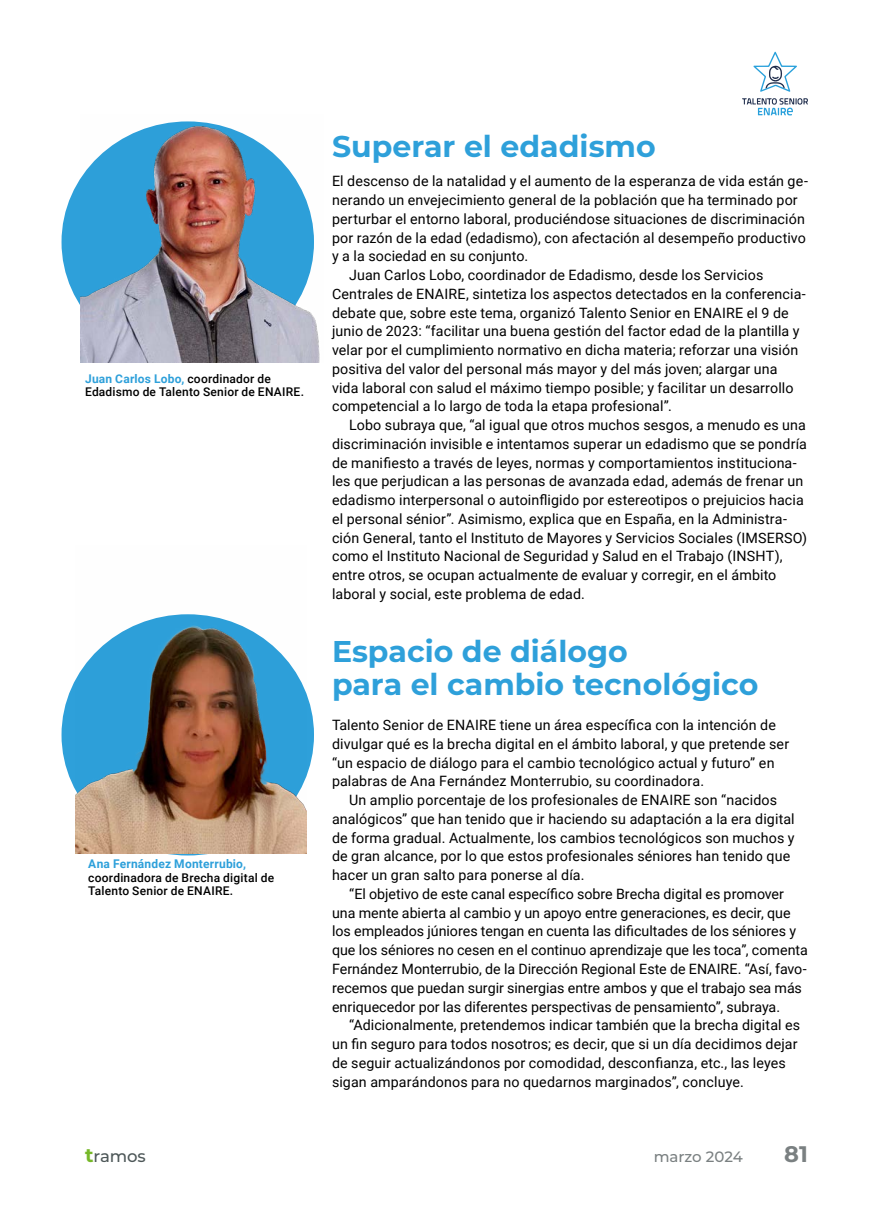
<style>
.page{position:relative;width:893px;height:1212px;background:#fff}
.page>*{position:absolute;margin:0;border:0;box-sizing:border-box;transform-origin:0 0}
.t1{font:700 30px/33px "Montserrat";color:#2ea0da}
.t2{font:700 22.5px "Montserrat";color:#7a8081}
.t3{font:500 16.5px "Montserrat";letter-spacing:-.005em;color:#4d5758}
.t4{font:500 15px "Montserrat";letter-spacing:-.005em;color:#7a8081}
.t5{font:14.25px/18.8px "Roboto";letter-spacing:.005em;color:#000}
.t6{font:500 12px/13.5px "Roboto";letter-spacing:.015em;color:#000}
.t7{font:700 12px "Roboto";letter-spacing:.015em;color:#2ea0da}
.s1{font-weight:700;color:#2ea0da}
.s2{font-weight:700;font-size:19.5px;color:#76b828}
</style>
<div class="page">
<svg style="left:742px;top:98px;width:66px;height:18px"></svg>
<svg style="left:753px;top:52px;width:44px;height:40px"></svg>
<div style="left:62px;top:121px;width:252px;height:242px;background:#2ea0da;border-radius:50%"></div>
<img style="left:81px;top:121px;width:239px;height:242px">
<div style="left:62px;top:614px;width:252px;height:241px;background:#2ea0da;border-radius:50%"></div>
<img style="left:75px;top:614px;width:232px;height:240px">
<p class="t6" style="left:85px;top:371px;width:221px"><span class="s1">Juan Carlos Lobo,</span> coordinador de<br>Edadismo de Talento Senior de ENAIRE.</p>
<p class="t7" style="left:88px;top:855px;width:159px">Ana Fernández Monterrubio,</p>
<p class="t6" style="left:88px;top:870px;width:187px">coordinadora de Brecha digital de<br>Talento Senior de ENAIRE.</p>
<h1 class="t1" style="left:332px;top:128px;width:325px">Superar el edadismo</h1>
<p class="t5" style="left:332px;top:171px;width:477px">El descenso de la natalidad y el aumento de la esperanza de vida están ge-</p>
<p class="t5" style="left:332px;top:190px;width:467px">nerando un envejecimiento general de la población que ha terminado por</p>
<p class="t5" style="left:332px;top:209px;width:474px">perturbar el entorno laboral, produciéndose situaciones de discriminación</p>
<p class="t5" style="left:332px;top:228px;width:475px">por razón de la edad (edadismo), con afectación al desempeño productivo</p>
<p class="t5" style="left:332px;top:246px;width:198px">y a la sociedad en su conjunto.</p>
<p class="t5" style="left:349px;top:265px;width:416px">Juan Carlos Lobo, coordinador de Edadismo, desde los Servicios</p>
<p class="t5" style="left:332px;top:284px;width:475px">Centrales de ENAIRE, sintetiza los aspectos detectados en la conferencia-</p>
<p class="t5" style="left:332px;top:303px;width:458px">debate que, sobre este tema, organizó Talento Senior en ENAIRE el 9 de</p>
<p class="t5" style="left:332px;top:321px;width:469px">junio de 2023: “facilitar una buena gestión del factor edad de la plantilla y</p>
<p class="t5" style="left:332px;top:340px;width:468px">velar por el cumplimiento normativo en dicha materia; reforzar una visión</p>
<p class="t5" style="left:332px;top:359px;width:447px">positiva del valor del personal más mayor y del más joven; alargar una</p>
<p class="t5" style="left:332px;top:378px;width:463px">vida laboral con salud el máximo tiempo posible; y facilitar un desarrollo</p>
<p class="t5" style="left:332px;top:396px;width:341px">competencial a lo largo de toda la etapa profesional”.</p>
<p class="t5" style="left:349px;top:415px;width:458px">Lobo subraya que, “al igual que otros muchos sesgos, a menudo es una</p>
<p class="t5" style="left:332px;top:434px;width:476px">discriminación invisible e intentamos superar un edadismo que se pondría</p>
<p class="t5" style="left:332px;top:453px;width:466px">de manifiesto a través de leyes, normas y comportamientos instituciona-</p>
<p class="t5" style="left:332px;top:471px;width:473px">les que perjudican a las personas de avanzada edad, además de frenar un</p>
<p class="t5" style="left:332px;top:490px;width:473px">edadismo interpersonal o autoinfligido por estereotipos o prejuicios hacia</p>
<p class="t5" style="left:332px;top:509px;width:457px">el personal sénior”. Asimismo, explica que en España, en la Administra-</p>
<p class="t5" style="left:332px;top:528px;width:477px">ción General, tanto el Instituto de Mayores y Servicios Sociales (IMSERSO)</p>
<p class="t5" style="left:332px;top:546px;width:452px">como el Instituto Nacional de Seguridad y Salud en el Trabajo (INSHT),</p>
<p class="t5" style="left:332px;top:565px;width:446px">entre otros, se ocupan actualmente de evaluar y corregir, en el ámbito</p>
<p class="t5" style="left:332px;top:584px;width:255px">laboral y social, este problema de edad.</p>
<h1 class="t1" style="left:332px;top:633px;width:428px">Espacio de diálogo<br>para el cambio tecnológico</h1>
<p class="t5" style="left:332px;top:715px;width:459px">Talento Senior de ENAIRE tiene un área específica con la intención de divulgar qué es la brecha digital en el ámbito laboral, y que pretende ser “un espacio de diálogo para el cambio tecnológico actual y futuro” en palabras de Ana Fernández Monterrubio, su coordinadora.</p>
<p class="t5" style="left:332px;top:790px;width:464px;text-indent:17px">Un amplio porcentaje de los profesionales de ENAIRE son “nacidos analógicos” que han tenido que ir haciendo su adaptación a la era digital de forma gradual. Actualmente, los cambios tecnológicos son muchos y de gran alcance, por lo que estos profesionales séniores han tenido que hacer un gran salto para ponerse al día.</p>
<p class="t5" style="left:332px;top:884px;width:477px;text-indent:17px">“El objetivo de este canal específico sobre Brecha digital es promover una mente abierta al cambio y un apoyo entre generaciones, es decir, que los empleados júniores tengan en cuenta las dificultades de los séniores y que los séniores no cesen en el continuo aprendizaje que les toca”, comenta Fernández Monterrubio, de la Dirección Regional Este de ENAIRE. “Así, favo&shy;recemos que puedan surgir sinergias entre ambos y que el trabajo sea más enriquecedor por las diferentes perspectivas de pensamiento”, subraya.</p>
<p class="t5" style="left:332px;top:1015px;width:470px;text-indent:17px">“Adicionalmente, pretendemos indicar también que la brecha digital es un fin seguro para todos nosotros; es decir, que si un día decidimos dejar de seguir actualizándonos por comodidad, desconfianza, etc., las leyes sigan amparándonos para no quedarnos marginados”, concluye.</p>
<p class="t3" style="left:85px;top:1144px;width:62px"><span class="s2">t</span>ramos</p>
<p class="t4" style="left:654px;top:1146px;width:90px">marzo 2024</p>
<h2 class="t2" style="left:784px;top:1137px;width:25px">81</h2>
</div>
